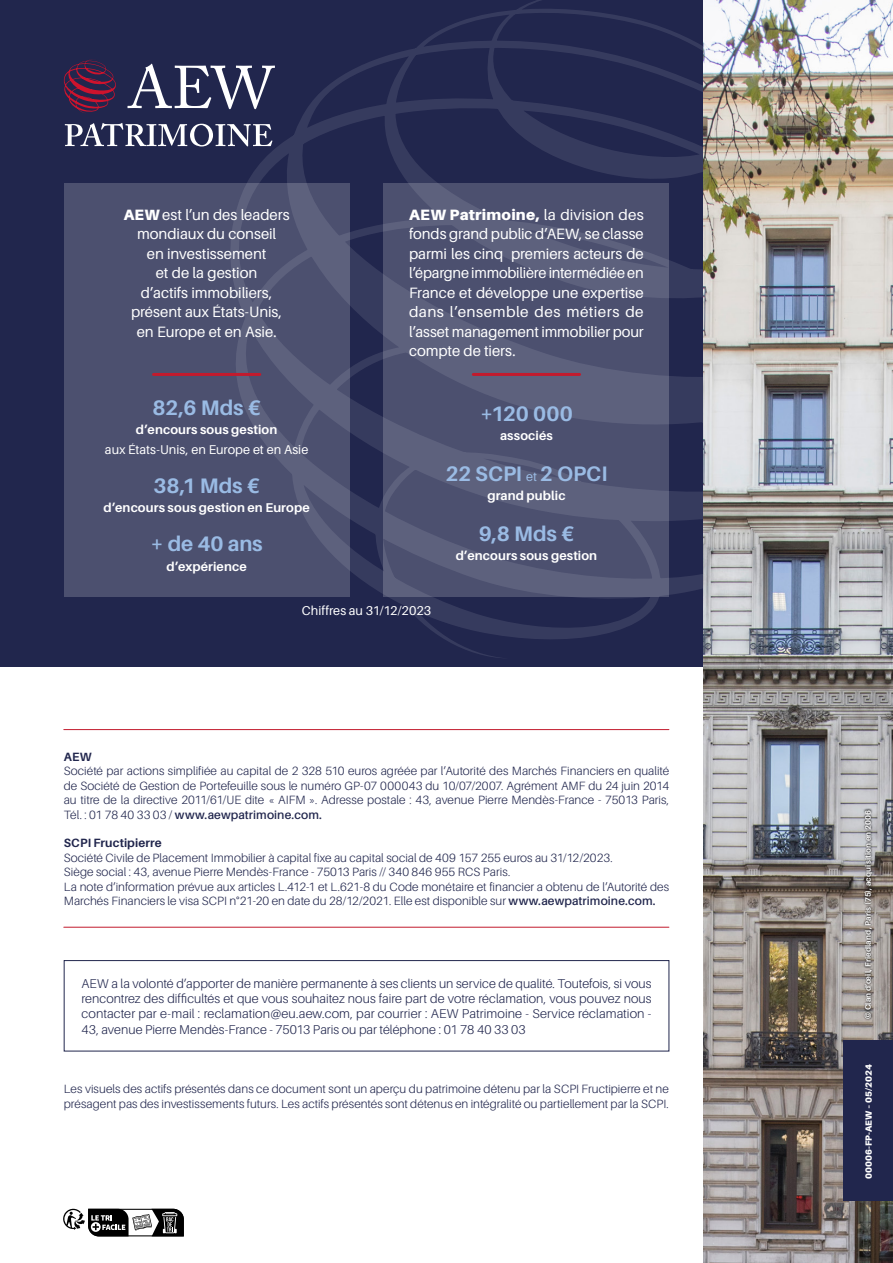
<style>
.page{position:relative;width:893px;height:1263px;background:#fff}
.page>*{position:absolute;margin:0;border:0;box-sizing:border-box;transform-origin:0 0}
.t1{font:700 21px "Aileron";letter-spacing:-.005em;color:#9abbe4}
.t2{font:15px/19.5px "Aileron";letter-spacing:-.005em;color:#fff;text-align:center}
.t3{font:300 12.75px/15.3px "Aileron";letter-spacing:.005em;color:#21264d;text-align:justify}
.t4{font:700 12.75px "Aileron";letter-spacing:.01em;color:#fff}
.t5{font:12.75px "Aileron";color:#fff}
.t6{font:300 12px/14.4px "Aileron";letter-spacing:.005em;color:#21264d}
.t7{font:700 12px "Aileron";letter-spacing:.01em;color:#21264d}
.t8{font:900 9px "Aileron";color:#fff}
.t9{font:700 7.95px "Aileron";letter-spacing:.02em;color:#fff}
.s1{font-weight:900}
.s2{font-weight:400;font-size:12.75px}
.s3{font-weight:600}
</style>
<div class="page">
<div style="left:0;top:0;width:893px;height:667px;background:#21264d"></div>
<svg style="left:229px;top:0;width:474px;height:658px"></svg>
<img style="left:703px;top:0;width:190px;height:1263px">
<div style="left:843px;top:1040px;width:50px;height:160px;background:#21264d"></div>
<svg style="left:863px;top:808px;width:11px;height:212px;background:#7f7b79"></svg>
<svg style="left:64px;top:59px;width:52px;height:54px"></svg>
<svg style="left:128px;top:64px;width:147px;height:45px"></svg>
<svg style="left:65px;top:123px;width:207px;height:23px"></svg>
<svg style="left:63px;top:1208px;width:121px;height:29px"></svg>
<hr style="left:64px;top:729px;width:605px;height:1px;background:#c21b2d">
<hr style="left:64px;top:927px;width:605px;height:1px;background:#c21b2d">
<div style="left:64px;top:960px;width:605px;height:91px;border:1px solid #21264d"></div>
<div style="left:64px;top:183px;width:286px;height:413px;background:linear-gradient(to right,#4a4e6d,#525674)"></div>
<hr style="left:153px;top:373px;width:107px;height:3px;background:#c21b2d">
<div style="left:384px;top:183px;width:285px;height:413px;background:linear-gradient(to right,#535775,#525674)"></div>
<hr style="left:473px;top:373px;width:107px;height:3px;background:#c21b2d">
<p class="t2" style="left:124px;top:205px;width:167px"><span class="s1">AEW</span> est l’un des leaders mondiaux du conseil<br>en investissement<br>et de la gestion<br>d’actifs immobiliers, présent aux États-Unis, en Europe et en Asie.</p>
<h1 class="t1" style="left:152px;top:396px;width:110px">82,6 Mds €</h1>
<p class="t4" style="left:136px;top:423px;width:143px">d’encours sous gestion</p>
<p class="t5" style="left:105px;top:442px;width:205px">aux États-Unis, en Europe et en Asie</p>
<h1 class="t1" style="left:153px;top:474px;width:108px">38,1 Mds €</h1>
<p class="t4" style="left:103px;top:501px;width:208px">d’encours sous gestion en Europe</p>
<h1 class="t1" style="left:151px;top:532px;width:114px">+ de 40 ans</h1>
<p class="t4" style="left:166px;top:559px;width:82px">d’expérience</p>
<p class="t2" style="left:409px;top:205px;width:236px;text-align:justify"><span class="s1">AEW Patrimoine,</span> la division des fonds grand public d’AEW, se classe parmi les cinq premiers acteurs de l’épargne immobilière intermédiée en France et développe une expertise dans l’ensemble des métiers de l’asset management immobilier pour compte de tiers.</p>
<h1 class="t1" style="left:480px;top:402px;width:94px">+120 000</h1>
<p class="t4" style="left:500px;top:429px;width:54px">associés</p>
<h1 class="t1" style="left:445px;top:462px;width:164px">22 SCPI <span class="s2">et</span> 2 OPCI</h1>
<p class="t4" style="left:487px;top:489px;width:80px">grand public</p>
<h1 class="t1" style="left:479px;top:522px;width:97px">9,8 Mds €</h1>
<p class="t4" style="left:456px;top:549px;width:143px">d’encours sous gestion</p>
<p class="t5" style="left:302px;top:603px;width:131px">Chiffres au 31/12/2023</p>
<p class="t7" style="left:64px;top:750px;width:29px">AEW</p>
<p class="t6" style="left:64px;top:764px;width:607px;text-align:justify">Société par actions simplifiée au capital de 2 328 510 euros agréée par l’Autorité des Marchés Financiers en qualité de Société de Gestion de Portefeuille sous le numéro GP-07 000043 du 10/07/2007. Agrément AMF du 24 juin 2014 au titre de la directive 2011/61/UE dite « AIFM ». Adresse postale : 43, avenue Pierre Mendès-France - 75013 Paris, Tél. : 01 78 40 33 03 / <span class="s3">www.aewpatrimoine.com.</span></p>
<p class="t7" style="left:64px;top:836px;width:99px">SCPI Fructipierre</p>
<p class="t6" style="left:64px;top:850px;width:607px">Société Civile de Placement Immobilier à capital fixe au capital social de 409 157 255 euros au 31/12/2023.<br>Siège social : 43, avenue Pierre Mendès-France - 75013 Paris // 340 846 955 RCS Paris.<br>La note d’information prévue aux articles L.412-1 et L.621-8 du Code monétaire et financier a obtenu de l’Autorité des Marchés Financiers le visa SCPI n°21-20 en date du 28/12/2021. Elle est disponible sur <span class="s3">www.aewpatrimoine.com.</span></p>
<p class="t3" style="left:82px;top:976px;width:571px">AEW a la volonté d’apporter de manière permanente à ses clients un service de qualité. Toutefois, si vous rencontrez des difficultés et que vous souhaitez nous faire part de votre réclamation, vous pouvez nous contacter par e-mail : reclamation@eu.aew.com, par courrier : AEW Patrimoine - Service réclamation - 43, avenue Pierre Mendès-France - 75013 Paris ou par téléphone : 01 78 40 33 03</p>
<p class="t6" style="left:64px;top:1082px;width:607px">Les visuels des actifs présentés dans ce document sont un aperçu du patrimoine détenu par la SCPI Fructipierre et ne présagent pas des investissements futurs. Les actifs présentés sont détenus en intégralité ou partiellement par la SCPI.</p>
<p class="t9" style="left:864px;top:1019px;width:211px;rotate:-90deg">© Clan d’œil, Friedland, Paris (75), acquisition en 2006</p>
<p class="t8" style="left:863px;top:1179px;width:116px;rotate:-90deg">00006-FP-AEW – 05/2024</p>
</div>
